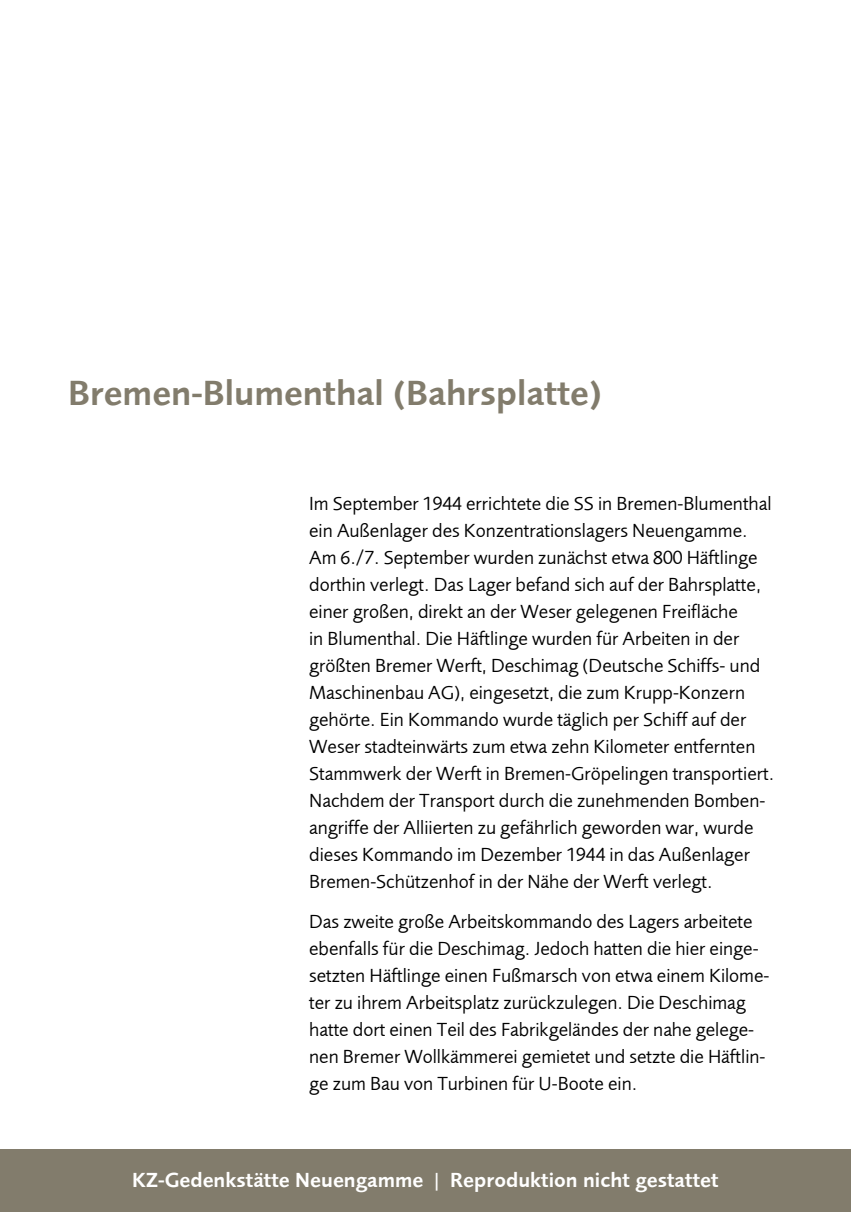
<style>
.page{position:relative;width:851px;height:1212px;background:#fff}
.page>*{position:absolute;margin:0;border:0;box-sizing:border-box;transform-origin:0 0}
.t1{font:36px "Foundry Sans Demi";color:#827c6c}
.t2{font:21px "Foundry Sans Demi";color:#fff}
.t3{font:19.5px/27px "Foundry Sans";color:#000}
</style>
<div class="page">
<div style="left:0;top:1150px;width:850px;height:62px;background:#827c6c"></div>
<h1 class="t1" style="left:68px;top:372px;width:535px">Bremen-Blumenthal (Bahrsplatte)</h1>
<p class="t3" style="left:309px;top:490px;width:466px">Im September 1944 errichtete die SS in Bremen-Blumenthal ein Außenlager des Konzentrationslagers Neuengamme.<br>Am 6./7. September wurden zunächst etwa 800 Häftlinge dorthin verlegt. Das Lager befand sich auf der Bahrsplatte, einer großen, direkt an der Weser gelegenen Freifläche<br>in Blumenthal. Die Häftlinge wurden für Arbeiten in der größten Bremer Werft, Deschimag (Deutsche Schiffs- und Maschinenbau AG), eingesetzt, die zum Krupp-Konzern gehörte. Ein Kommando wurde täglich per Schiff auf der Weser stadteinwärts zum etwa zehn Kilometer entfernten Stammwerk der Werft in Bremen-Gröpelingen transportiert.<br>Nachdem der Transport durch die zunehmenden Bomben&shy;angriffe der Alliierten zu gefährlich geworden war, wurde dieses Kommando im Dezember 1944 in das Außenlager Bremen-Schützenhof in der Nähe der Werft verlegt.</p>
<p class="t3" style="left:309px;top:908px;width:461px">Das zweite große Arbeitskommando des Lagers arbeitete ebenfalls für die Deschimag. Jedoch hatten die hier einge&shy;setzten Häftlinge einen Fußmarsch von etwa einem Kilome&shy;ter zu ihrem Arbeitsplatz zurückzulegen. Die Deschimag hatte dort einen Teil des Fabrikgeländes der nahe gelege&shy;nen Bremer Wollkämmerei gemietet und setzte die Häftlin&shy;ge zum Bau von Turbinen für U-Boote ein.</p>
<p class="t2" style="left:132px;top:1168px;width:588px">KZ-Gedenkstätte Neuengamme | Reproduktion nicht gestattet</p>
</div>
